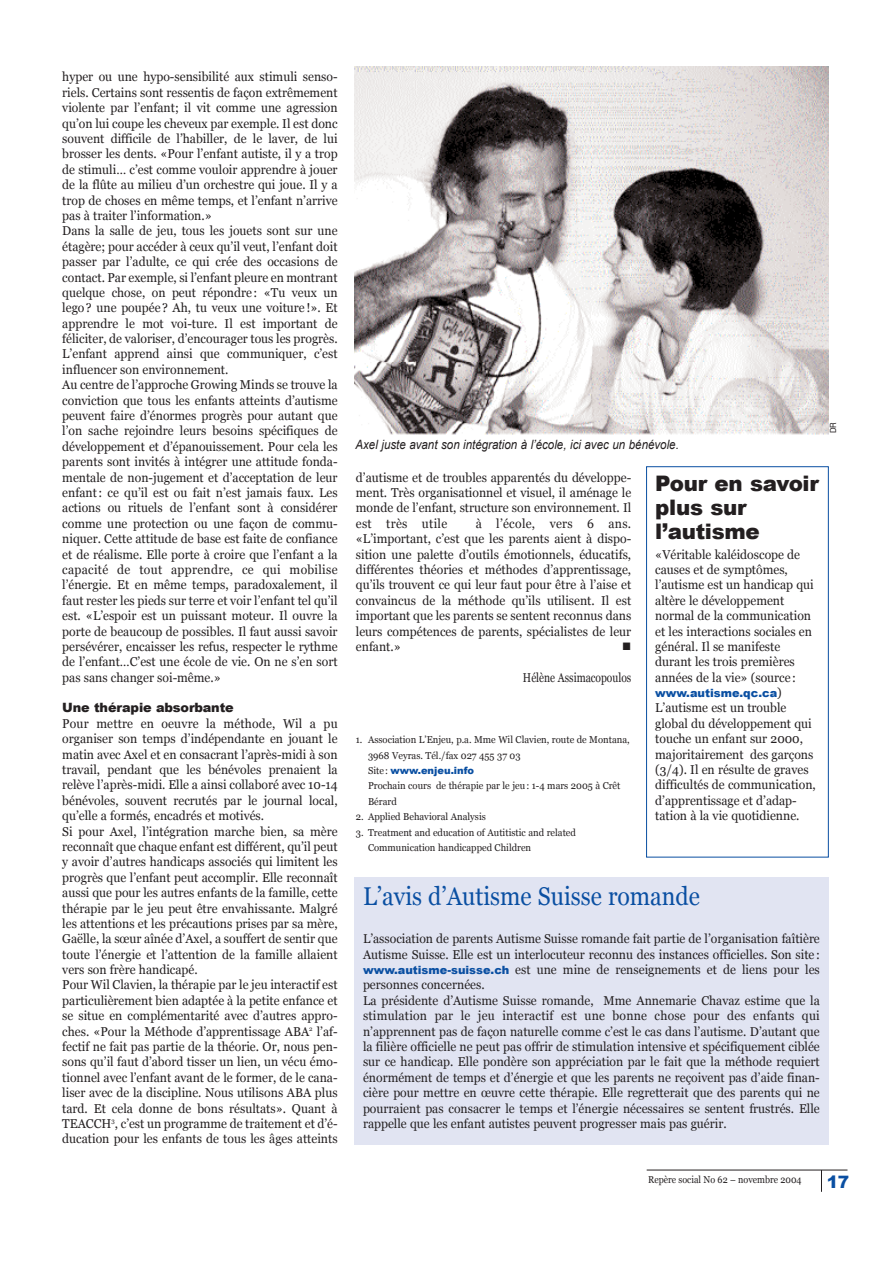
<style>
.page{position:relative;width:893px;height:1263px;background:#fff}
.page>*{position:absolute;margin:0;border:0;box-sizing:border-box;transform-origin:0 0}
.t1{font:25.65px "Georgia";color:#0a4fa2;scale:.9 1}
.t2{font:900 21.3px/24.2px "Arial";letter-spacing:-.015em;color:#231f20}
.t3{font:900 17.1px "Arial";color:#0a4fa2}
.t4{font:12.9px/15.5px "Georgia";color:#231f20;scale:.95 1}
.t5{font:italic 12.9px "Arial";color:#231f20;scale:.9 1}
.t6{font:900 12.9px "Arial";letter-spacing:-.015em;color:#231f20}
.t7{font:12.9px "Georgia";color:#231f20;scale:.8 1}
.t8{font:900 11.4px "Arial";color:#0a4fa2}
.t9{font:10.05px/15.5px "Georgia";color:#231f20;scale:.95 1}
.t10{font:10.05px "Georgia";color:#231f20;scale:.9 1}
.t11{font:900 10.05px "Arial";color:#0a4fa2}
.t12{font:8.55px "Helvetica";color:#231f20;scale:.9 1}
.s1{font-family:"Georgia";font-weight:400;font-size:12.9px;color:#231f20}
.s2{font-family:"Georgia";font-weight:400;color:#231f20}
.s3{font-family:"Arial";font-weight:900;font-size:11.4px;color:#0a4fa2}
</style>
<div class="page">
<hr style="left:647px;top:1170px;width:200px;height:1px;background:#231f20">
<svg style="left:821px;top:1171px;width:1px;height:21px"></svg>
<img style="left:354px;top:66px;width:474px;height:369px">
<div style="left:354px;top:877px;width:474px;height:268px;background:#e1e4f2"></div>
<div style="left:646px;top:467px;width:182px;height:390px;border:1px solid #0a4fa2"></div>
<p class="t4" style="left:62px;top:69px;width:291px">hyper ou une hypo-sensibilité aux stimuli senso&shy;riels. Certains sont ressentis de façon extrêmement violente par l’enfant; il vit comme une agression qu’on lui coupe les cheveux par exemple. Il est donc souvent difficile de l’habiller, de le laver, de lui brosser les dents. «Pour l’enfant autiste, il y a trop de stimuli… c’est comme vouloir apprendre à jouer de la flûte au milieu d’un orchestre qui joue. Il y a trop de choses en même temps, et l’enfant n’arrive pas à traiter l’information.»<br>Dans la salle de jeu, tous les jouets sont sur une étagère; pour accéder à ceux qu’il veut, l’enfant doit passer par l’adulte, ce qui crée des occasions de contact. Par exemple, si l’enfant pleure en montrant quelque chose, on peut répondre : «Tu veux un lego ? une poupée ? Ah, tu veux une voiture !». Et apprendre le mot voi-ture. Il est important de féliciter, de valoriser, d’encourager tous les progrès.<br>L’enfant apprend ainsi que communiquer, c’est influencer son environnement.<br>Au centre de l’approche Growing Minds se trouve la conviction que tous les enfants atteints d’autisme peuvent faire d’énormes progrès pour autant que l’on sache rejoindre leurs besoins spécifiques de développement et d’épanouissement. Pour cela les parents sont invités à intégrer une attitude fonda&shy;mentale de non-jugement et d’acceptation de leur enfant : ce qu’il est ou fait n’est jamais faux. Les actions ou rituels de l’enfant sont à considérer comme une protection ou une façon de commu&shy;niquer. Cette attitude de base est faite de confiance et de réalisme. Elle porte à croire que l’enfant a la capacité de tout apprendre, ce qui mobilise l’énergie. Et en même temps, paradoxalement, il faut rester les pieds sur terre et voir l’enfant tel qu’il est. «L’espoir est un puissant moteur. Il ouvre la porte de beaucoup de possibles. Il faut aussi savoir persévérer, encaisser les refus, respecter le rythme de l’enfant…C’est une école de vie. On ne s’en sort pas sans changer soi-même.»</p>
<p class="t6" style="left:62px;top:698px;width:173px">Une thérapie absorbante</p>
<p class="t4" style="left:62px;top:716px;width:291px">Pour mettre en oeuvre la méthode, Wil a pu organiser son temps d’indépendante en jouant le matin avec Axel et en consacrant l’après-midi à son travail, pendant que les bénévoles prenaient la relève l’après-midi. Elle a ainsi collaboré avec 10-14 bénévoles, souvent recrutés par le journal local, qu’elle a formés, encadrés et motivés.<br>Si pour Axel, l’intégration marche bien, sa mère reconnaît que chaque enfant est différent, qu’il peut y avoir d’autres handicaps associés qui limitent les progrès que l’enfant peut accomplir. Elle reconnaît aussi que pour les autres enfants de la famille, cette thérapie par le jeu peut être envahissante. Malgré les attentions et les précautions prises par sa mère, Gaëlle, la sœur aînée d’Axel, a souffert de sentir que toute l’énergie et l’attention de la famille allaient vers son frère handicapé.<br>Pour Wil Clavien, la thérapie par le jeu interactif est particulièrement bien adaptée à la petite enfance et se situe en complémentarité avec d’autres appro&shy;ches. «Pour la Méthode d’apprentissage ABA<sup>2</sup> l’af&shy;fectif ne fait pas partie de la théorie. Or, nous pen&shy;sons qu’il faut d’abord tisser un lien, un vécu émo&shy;tionnel avec l’enfant avant de le former, de le cana&shy;liser avec de la discipline. Nous utilisons ABA plus tard. Et cela donne de bons résultats». Quant à TEACCH<sup>3</sup>, c’est un programme de traitement et d’é&shy;ducation pour les enfants de tous les âges atteints</p>
<p class="t5" style="left:355px;top:438px;width:361px">Axel juste avant son intégration à l’école, ici avec un bénévole.</p>
<h2 class="t2" style="left:655px;top:470px;width:165px">Pour en savoir plus sur l’autisme</h2>
<p class="t4" style="left:655px;top:546px;width:168px">«Véritable kaléidoscope de causes et de symptômes, l’autisme est un handicap qui altère le développement normal de la communication et les interactions sociales en général. Il se manifeste durant les trois premières années de la vie» (source :</p>
<p class="t8" style="left:655px;top:685px;width:128px">www.autisme.qc.ca<span class="s1">)</span></p>
<p class="t4" style="left:655px;top:700px;width:171px">L’autisme est un trouble global du développement qui touche un enfant sur 2000, majoritairement des garçons (3/4). Il en résulte de graves difficultés de communication, d’apprentissage et d’adap&shy;tation à la vie quotidienne.</p>
<p class="t4" style="left:356px;top:469px;width:291px;text-align:justify">d’autisme et de troubles apparentés du développe&shy;ment. Très organisationnel et visuel, il aménage le monde de l’enfant, structure son environnement. Il est très utile</p>
<p class="t4" style="left:356px;top:516px;width:291px;text-align:justify;text-indent:120px">à l’école, vers 6 ans. «L’important, c’est que les parents aient à dispo&shy;sition une palette d’outils émotionnels, éducatifs, différentes théories et méthodes d’apprentissage, qu’ils trouvent ce qui leur faut pour être à l’aise et convaincus de la méthode qu’ils utilisent. Il est important que les parents se sentent reconnus dans leurs compétences de parents, spécialistes de leur enfant.»</p>
<p class="t7" style="left:523px;top:670px;width:137px">Hélène Assimacopoulos</p>
<p class="t9" style="left:368px;top:732px;width:277px;text-indent:-12px">1. Association L’Enjeu, p.a. Mme Wil Clavien, route de Montana,<br>3968 Veyras. Tél./fax 027 455 37 03</p>
<p class="t11" style="left:368px;top:763px;width:108px"><span class="s2">Site :</span> www.enjeu.info</p>
<p class="t9" style="left:368px;top:778px;width:267px">Prochain cours de thérapie par le jeu : 1-4 mars 2005 à Crêt<br>Bérard</p>
<p class="t9" style="left:356px;top:809px;width:138px">2. Applied Behavioral Analysis</p>
<p class="t9" style="left:368px;top:824px;width:220px;text-indent:-12px">3. Treatment and education of Autitistic and related<br>Communication handicapped Children</p>
<h1 class="t1" style="left:363px;top:882px;width:376px">L’avis d’Autisme Suisse romande</h1>
<p class="t4" style="left:363px;top:931px;width:482px">L’association de parents Autisme Suisse romande fait partie de l’organisation faîtière Autisme Suisse. Elle est un interlocuteur reconnu des instances officielles. Son site : <span class="s3">www.autisme-suisse.ch</span> est une mine de renseignements et de liens pour les personnes concernées.<br>La présidente d’Autisme Suisse romande, Mme Annemarie Chavaz estime que la stimulation par le jeu interactif est une bonne chose pour des enfants qui n’apprennent pas de façon naturelle comme c’est le cas dans l’autisme. D’autant que la filière officielle ne peut pas offrir de stimulation intensive et spécifiquement ciblée sur ce handicap. Elle pondère son appréciation par le fait que la méthode requiert énormément de temps et d’énergie et que les parents ne reçoivent pas d’aide finan&shy;cière pour mettre en œuvre cette thérapie. Elle regretterait que des parents qui ne pourraient pas consacrer le temps et l’énergie nécessaires se sentent frustrés. Elle rappelle que les enfant autistes peuvent progresser mais pas guérir.</p>
<p class="t12" style="left:829px;top:433px;width:14px;rotate:-90deg">DR</p>
<p class="t10" style="left:648px;top:1174px;width:172px">Repère social No 62 – novembre 2004</p>
<h3 class="t3" style="left:827px;top:1169px;width:24px">17</h3>
</div>
